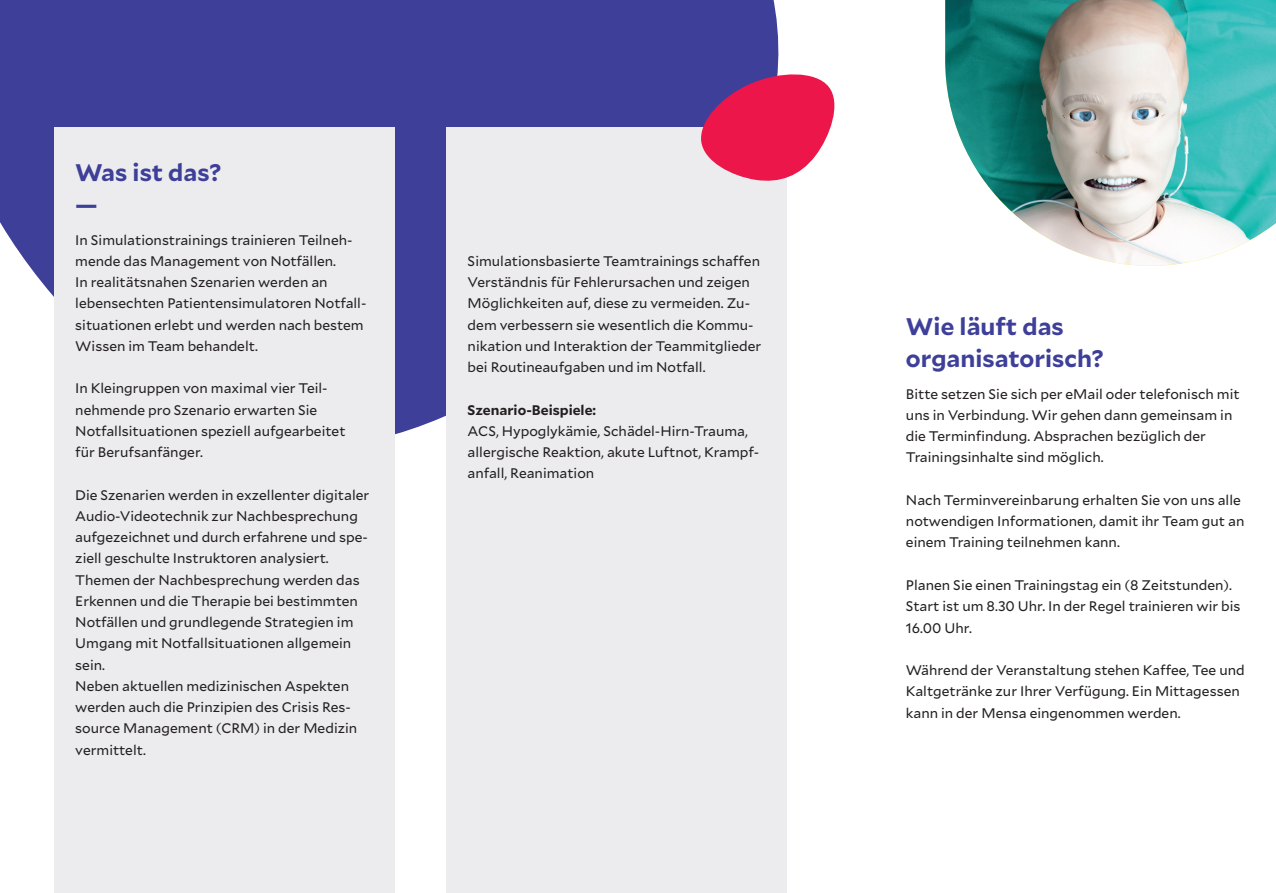
<style>
.page{position:relative;width:1276px;height:893px;background:#fff}
.page>*{position:absolute;margin:0;border:0;box-sizing:border-box;transform-origin:0 0}
.t1{font:700 24px/32px "Mallory";color:#3e3f99}
.t2{font:13.8px/21.3px "Mallory";color:#231f20}
.t3{font:700 13.8px "Mallory";color:#231f20}
</style>
<div class="page">
<svg style="left:0;top:0;width:787px;height:453px;background:#5152a3"></svg>
<div style="left:54px;top:128px;width:340px;height:765px;background:#ececee"></div>
<div style="left:446px;top:128px;width:340px;height:765px;background:#ececee"></div>
<img style="left:945px;top:0;width:331px;height:266px">
<svg style="left:698px;top:71px;width:137px;height:112px"></svg>
<h1 class="t1" style="left:75px;top:155px;width:148px">Was ist das? —</h1>
<p class="t2" style="left:75px;top:228px;width:293px">In Simulationstrainings trainieren Teilneh&shy;mende das Management von Notfällen.<br>In realitätsnahen Szenarien werden an lebensechten Patientensimulatoren Notfall&shy;situationen erlebt und werden nach bestem Wissen im Team behandelt.</p>
<p class="t2" style="left:75px;top:377px;width:272px">In Kleingruppen von maximal vier Teil&shy;nehmende pro Szenario erwarten Sie Notfallsituationen speziell aufgearbeitet für Berufsanfänger.</p>
<p class="t2" style="left:75px;top:483px;width:295px">Die Szenarien werden in exzellenter digitaler Audio-Videotechnik zur Nachbesprechung aufgezeichnet und durch erfahrene und spe&shy;ziell geschulte Instruktoren analysiert.<br>Themen der Nachbesprechung werden das Erkennen und die Therapie bei bestimmten Notfällen und grundlegende Strategien im Umgang mit Notfallsituationen allgemein sein.<br>Neben aktuellen medizinischen Aspekten werden auch die Prinzipien des Crisis Res&shy;source Management (CRM) in der Medizin vermittelt.</p>
<p class="t2" style="left:468px;top:250px;width:295px">Simulationsbasierte Teamtrainings schaffen Verständnis für Fehlerursachen und zeigen Möglichkeiten auf, diese zu vermeiden. Zu&shy;dem verbessern sie wesentlich die Kommu&shy;nikation und Interaktion der Teammitglieder bei Routineaufgaben und im Notfall.</p>
<p class="t3" style="left:468px;top:399px;width:130px">Szenario-Beispiele:</p>
<p class="t2" style="left:468px;top:420px;width:293px">ACS, Hypoglykämie, Schädel-Hirn-Trauma, allergische Reaktion, akute Luftnot, Krampf&shy;anfall, Reanimation</p>
<h1 class="t1" style="left:906px;top:309px;width:199px">Wie läuft das organisatorisch?</h1>
<p class="t2" style="left:906px;top:382px;width:335px">Bitte setzen Sie sich per eMail oder telefonisch mit uns in Verbindung. Wir gehen dann gemeinsam in die Terminfindung. Absprachen bezüglich der Trainingsinhalte sind möglich.</p>
<p class="t2" style="left:906px;top:489px;width:340px">Nach Terminvereinbarung erhalten Sie von uns alle notwendigen Informationen, damit ihr Team gut an einem Training teilnehmen kann.</p>
<p class="t2" style="left:906px;top:574px;width:336px">Planen Sie einen Trainingstag ein (8 Zeitstunden).<br>Start ist um 8.30 Uhr. In der Regel trainieren wir bis<br>16.00 Uhr.</p>
<p class="t2" style="left:906px;top:659px;width:340px">Während der Veranstaltung stehen Kaffee, Tee und<br>Kaltgetränke zur Ihrer Verfügung. Ein Mittagessen kann in der Mensa eingenommen werden.</p>
</div>
